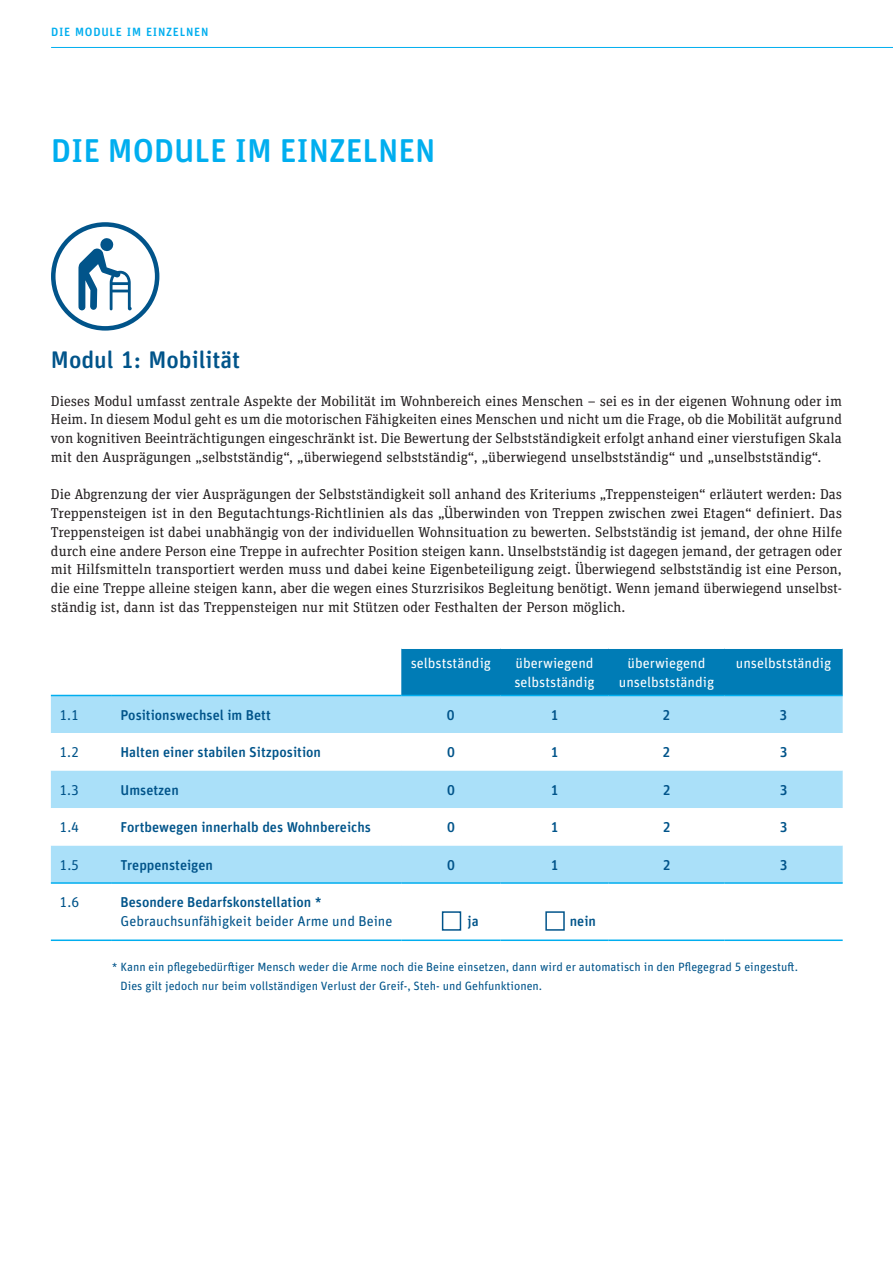
<style>
.page{position:relative;width:893px;height:1263px;background:#fff}
.page>*{position:absolute;margin:0;border:0;box-sizing:border-box;transform-origin:0 0}
.t1{font:500 33px "Unit Rounded OT";color:#00aeef}
.t2{font:500 24px "Unit Rounded OT";color:#01548a}
.t3{font:14.25px/18.8px "Unit Slab OT";color:#231f20;text-align:justify}
.t4{font:500 14.25px "Unit Rounded OT";color:#01548a}
.t5{font:14.25px/18.8px "Unit Rounded OT";color:#fff}
.t6{font:14.25px "Unit Rounded OT";color:#01548a}
.t7{font:12px/18.8px "Unit Rounded OT";color:#01548a}
.t8{font:500 12px "Unit Rounded OT";letter-spacing:.06em;color:#00aeef}
</style>
<div class="page">
<hr style="left:51px;top:47px;width:842px;height:1px;background:#00aeef">
<div style="left:401px;top:649px;width:442px;height:46px;background:#007cb6"></div>
<div style="left:51px;top:696px;width:792px;height:37px;background:#aae0f9"></div>
<svg style="left:51px;top:770px;width:792px;height:161px"></svg>
<hr style="left:51px;top:695px;width:61px;height:1px;background:#00aeef">
<hr style="left:112px;top:695px;width:289px;height:1px;background:#00aeef">
<hr style="left:401px;top:695px;width:99px;height:1px;background:#00aeef">
<hr style="left:500px;top:695px;width:109px;height:1px;background:#00aeef">
<hr style="left:609px;top:695px;width:115px;height:1px;background:#00aeef">
<hr style="left:724px;top:695px;width:119px;height:1px;background:#00aeef">
<hr style="left:51px;top:882px;width:61px;height:2px;background:#00aeef">
<hr style="left:112px;top:882px;width:289px;height:2px;background:#00aeef">
<hr style="left:401px;top:882px;width:99px;height:2px;background:#00aeef">
<hr style="left:500px;top:882px;width:109px;height:2px;background:#00aeef">
<hr style="left:609px;top:882px;width:115px;height:2px;background:#00aeef">
<hr style="left:724px;top:882px;width:119px;height:2px;background:#00aeef">
<hr style="left:51px;top:939px;width:61px;height:2px;background:#00aeef">
<hr style="left:112px;top:939px;width:289px;height:2px;background:#00aeef">
<hr style="left:401px;top:939px;width:99px;height:2px;background:#00aeef">
<hr style="left:500px;top:939px;width:109px;height:2px;background:#00aeef">
<hr style="left:609px;top:939px;width:115px;height:2px;background:#00aeef">
<hr style="left:724px;top:939px;width:119px;height:2px;background:#00aeef">
<div style="left:51px;top:222px;width:108px;height:109px;border:4px solid #01548a;border-radius:50%"></div>
<svg style="left:78px;top:238px;width:54px;height:72px"></svg>
<div style="left:442px;top:911px;width:19px;height:20px;border:2px solid #01548a"></div>
<div style="left:545px;top:911px;width:20px;height:20px;border:2px solid #01548a"></div>
<p class="t8" style="left:51px;top:24px;width:159px">DIE MODULE IM EINZELNEN</p>
<h1 class="t1" style="left:51px;top:130px;width:386px">DIE MODULE IM EINZELNEN</h1>
<h2 class="t2" style="left:51px;top:345px;width:191px">Modul 1: Mobilität</h2>
<p class="t3" style="left:51px;top:391px;width:793px">Dieses Modul umfasst zentrale Aspekte der Mobilität im Wohnbereich eines Menschen – sei es in der eigenen Wohnung oder im Heim. In diesem Modul geht es um die motorischen Fähigkeiten eines Menschen und nicht um die Frage, ob die Mobilität aufgrund von kognitiven Beeinträchtigungen eingeschränkt ist. Die Bewertung der Selbstständigkeit erfolgt anhand einer vierstufigen Skala mit den Ausprägungen „selbstständig“, „überwiegend selbstständig“, „überwiegend unselbstständig“ und „unselbstständig“.</p>
<p class="t3" style="left:51px;top:485px;width:793px">Die Abgrenzung der vier Ausprägungen der Selbstständigkeit soll anhand des Kriteriums „Treppensteigen“ erläutert werden: Das Treppensteigen ist in den Begutachtungs-Richtlinien als das „Überwinden von Treppen zwischen zwei Etagen“ definiert. Das Treppensteigen ist dabei unabhängig von der individuellen Wohnsituation zu bewerten. Selbstständig ist jemand, der ohne Hilfe durch eine andere Person eine Treppe in aufrechter Position steigen kann. Unselbstständig ist dagegen jemand, der getragen oder mit Hilfsmitteln transportiert werden muss und dabei keine Eigenbeteiligung zeigt. Überwiegend selbstständig ist eine Person, die eine Treppe alleine steigen kann, aber die wegen eines Sturzrisikos Begleitung benötigt. Wenn jemand überwiegend unselbst&shy;ständig ist, dann ist das Treppensteigen nur mit Stützen oder Festhalten der Person möglich.</p>
<p class="t5" style="left:411px;top:654px;width:82px">selbstständig</p>
<p class="t5" style="left:514px;top:654px;width:82px">überwiegend selbstständig</p>
<p class="t5" style="left:619px;top:654px;width:97px;text-align:center">überwiegend unselbstständig</p>
<p class="t5" style="left:736px;top:654px;width:97px">unselbstständig</p>
<p class="t6" style="left:59px;top:706px;width:21px">1.1</p>
<p class="t4" style="left:120px;top:706px;width:152px">Positionswechsel im Bett</p>
<p class="t4" style="left:447px;top:706px;width:9px">0</p>
<p class="t4" style="left:551px;top:706px;width:9px">1</p>
<p class="t4" style="left:663px;top:706px;width:9px">2</p>
<p class="t4" style="left:780px;top:706px;width:9px">3</p>
<p class="t6" style="left:59px;top:744px;width:21px">1.2</p>
<p class="t4" style="left:120px;top:743px;width:202px">Halten einer stabilen Sitzposition</p>
<p class="t4" style="left:447px;top:743px;width:9px">0</p>
<p class="t4" style="left:551px;top:743px;width:9px">1</p>
<p class="t4" style="left:663px;top:743px;width:9px">2</p>
<p class="t4" style="left:780px;top:743px;width:9px">3</p>
<p class="t6" style="left:59px;top:781px;width:21px">1.3</p>
<p class="t4" style="left:120px;top:781px;width:60px">Umsetzen</p>
<p class="t4" style="left:447px;top:781px;width:9px">0</p>
<p class="t4" style="left:551px;top:781px;width:9px">1</p>
<p class="t4" style="left:663px;top:781px;width:9px">2</p>
<p class="t4" style="left:780px;top:781px;width:9px">3</p>
<p class="t6" style="left:59px;top:819px;width:21px">1.4</p>
<p class="t4" style="left:121px;top:818px;width:252px">Fortbewegen innerhalb des Wohnbereichs</p>
<p class="t4" style="left:447px;top:818px;width:9px">0</p>
<p class="t4" style="left:551px;top:818px;width:9px">1</p>
<p class="t4" style="left:663px;top:818px;width:9px">2</p>
<p class="t4" style="left:780px;top:818px;width:9px">3</p>
<p class="t6" style="left:60px;top:856px;width:21px">1.5</p>
<p class="t4" style="left:121px;top:856px;width:94px">Treppensteigen</p>
<p class="t4" style="left:447px;top:856px;width:9px">0</p>
<p class="t4" style="left:551px;top:856px;width:9px">1</p>
<p class="t4" style="left:663px;top:856px;width:9px">2</p>
<p class="t4" style="left:780px;top:856px;width:9px">3</p>
<p class="t6" style="left:60px;top:893px;width:21px">1.6</p>
<p class="t4" style="left:121px;top:893px;width:203px">Besondere Bedarfskonstellation *</p>
<p class="t6" style="left:121px;top:912px;width:273px">Gebrauchsunfähigkeit beider Arme und Beine</p>
<p class="t4" style="left:467px;top:912px;width:13px">ja</p>
<p class="t4" style="left:570px;top:912px;width:28px">nein</p>
<p class="t7" style="left:121px;top:957px;width:679px;text-indent:-9px">* Kann ein pflegebedürftiger Mensch weder die Arme noch die Beine einsetzen, dann wird er automatisch in den Pflegegrad 5 eingestuft.<br>Dies gilt jedoch nur beim vollständigen Verlust der Greif-, Steh- und Gehfunktionen.</p>
</div>
